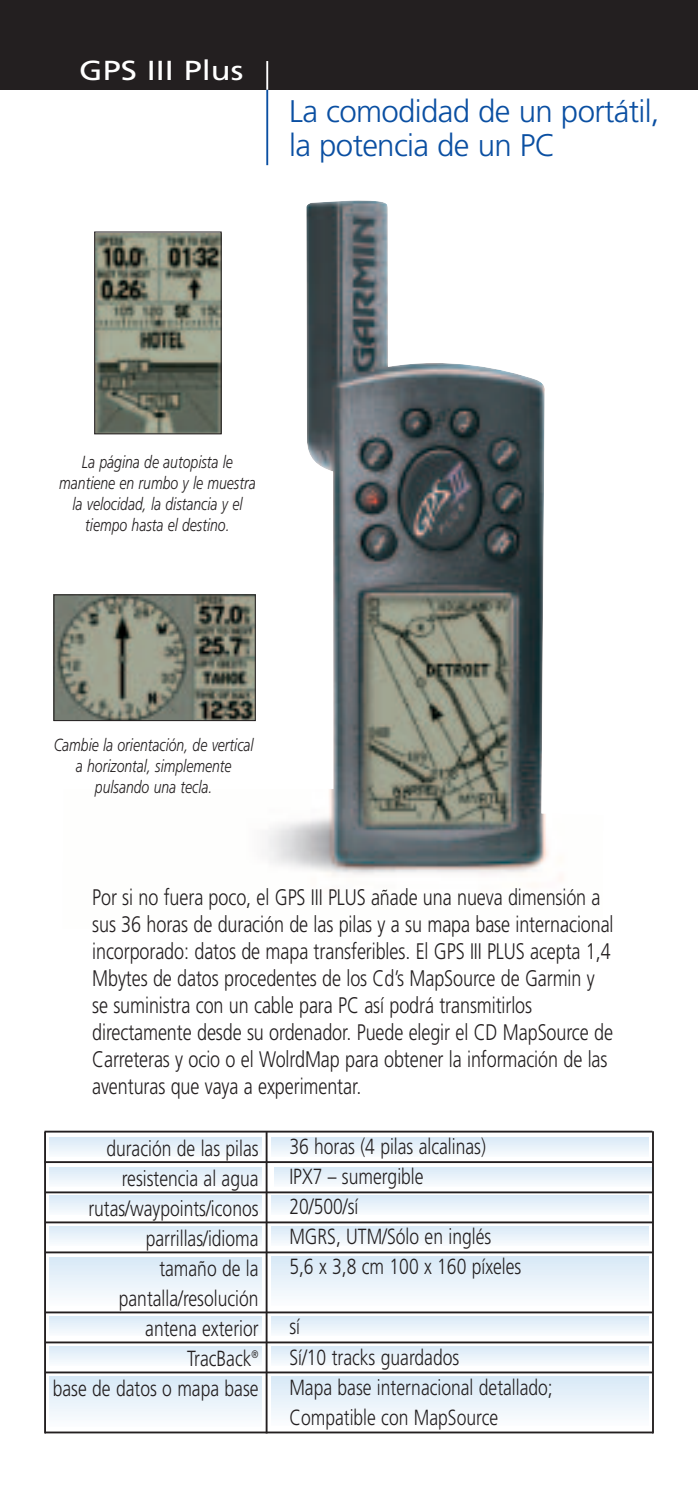
<style>
.page{position:relative;width:698px;height:1488px;background:#fff}
.page>*{position:absolute;margin:0;border:0;box-sizing:border-box;transform-origin:0 0}
.t1{font:300 31.25px/34px "Frutiger";letter-spacing:-.02em;color:#0a4fa2}
.t2{font:27.5px "Frutiger";color:#fff;scale:1.18 1}
.t3{font:300 22.5px/27px "Frutiger";letter-spacing:-.005em;color:#231f20;scale:.8 1}
.t4{font:300 22px/30px "Frutiger";color:#231f20;scale:.8 1}
.t5{font:italic 300 17.5px/21px "Frutiger";color:#231f20;text-align:center;scale:.8 1}
</style>
<div class="page">
<img style="left:62px;top:200px;width:501px;height:680px">
<img style="left:96px;top:233px;width:124px;height:199px">
<div style="left:94px;top:231px;width:128px;height:203px;border:1px solid #231f20"></div>
<img style="left:55px;top:596px;width:199px;height:123px">
<div style="left:53px;top:594px;width:203px;height:127px;border:1px solid #231f20"></div>
<div style="left:275px;top:1167px;width:377px;height:19px;background:linear-gradient(to right,#e8f2fa,#e8f2fa)"></div>
<div style="left:271px;top:1376px;width:377px;height:49px;background:linear-gradient(to bottom,#d7e8f6,#fbfdfe)"></div>
<div style="left:271px;top:1346px;width:377px;height:19px;background:linear-gradient(to right,#e8f2fa,#e8f2fa)"></div>
<div style="left:271px;top:1316px;width:377px;height:19px;background:linear-gradient(to right,#e8f2fa,#e8f2fa)"></div>
<div style="left:271px;top:1257px;width:377px;height:48px;background:linear-gradient(to bottom,#d8e9f6,#fbfcfe)"></div>
<div style="left:271px;top:1137px;width:377px;height:19px;background:linear-gradient(to right,#e8f2fa,#e8f2fa)"></div>
<div style="left:271px;top:1226px;width:377px;height:19px;background:linear-gradient(to right,#e8f2fa,#e8f2fa)"></div>
<div style="left:271px;top:1196px;width:377px;height:18px;background:linear-gradient(to right,#e9f3fa,#e9f3fa)"></div>
<div style="left:50px;top:1195px;width:212px;height:19px;background:linear-gradient(to right,#e8f2fa,#e8f2fa)"></div>
<div style="left:50px;top:1226px;width:212px;height:19px;background:linear-gradient(to right,#e9f3fa,#e9f3fa)"></div>
<div style="left:50px;top:1137px;width:212px;height:19px;background:linear-gradient(to right,#e8f2fa,#e8f2fa)"></div>
<div style="left:50px;top:1257px;width:212px;height:48px;background:linear-gradient(to bottom,#d7e8f6,#fbfcfe)"></div>
<div style="left:50px;top:1316px;width:212px;height:19px;background:linear-gradient(to right,#e8f2fa,#e8f2fa)"></div>
<div style="left:50px;top:1346px;width:212px;height:19px;background:linear-gradient(to right,#e9f3fa,#e9f3fa)"></div>
<div style="left:50px;top:1376px;width:212px;height:50px;background:linear-gradient(to bottom,#d7e9f6,#fafcfe)"></div>
<div style="left:50px;top:1167px;width:212px;height:19px;background:linear-gradient(to right,#e8f2fa,#e8f2fa)"></div>
<hr style="left:265px;top:1132px;width:2px;height:301px;background:#231f20">
<hr style="left:44px;top:1131px;width:2px;height:302px;background:#231f20">
<hr style="left:652px;top:1131px;width:1px;height:302px;background:#231f20">
<hr style="left:45px;top:1191px;width:608px;height:2px;background:#231f20">
<hr style="left:45px;top:1221px;width:608px;height:2px;background:#231f20">
<hr style="left:45px;top:1251px;width:608px;height:2px;background:#231f20">
<hr style="left:45px;top:1311px;width:608px;height:2px;background:#231f20">
<hr style="left:45px;top:1341px;width:608px;height:2px;background:#231f20">
<hr style="left:45px;top:1371px;width:608px;height:2px;background:#231f20">
<hr style="left:45px;top:1431px;width:608px;height:2px;background:#231f20">
<div style="left:0;top:0;width:698px;height:90px;background:#231f20"></div>
<hr style="left:44px;top:1161px;width:608px;height:2px;background:#231f20">
<hr style="left:44px;top:1130px;width:608px;height:2px;background:#231f20">
<hr style="left:266px;top:61px;width:2px;height:29px;background:#fff">
<hr style="left:266px;top:90px;width:2px;height:75px;background:#0a4fa2">
<p class="t2" style="left:79px;top:60px;width:140px">GPS III Plus</p>
<h1 class="t1" style="left:289px;top:97px;width:372px">La comodidad de un portátil, la potencia de un PC</h1>
<p class="t5" style="left:59px;top:453px;width:247px">La página de autopista le mantiene en rumbo y le muestra la velocidad, la distancia y el tiempo hasta el destino.</p>
<p class="t5" style="left:54px;top:736px;width:251px">Cambie la orientación, de vertical a horizontal, simplemente pulsando una tecla.</p>
<p class="t3" style="left:92px;top:885px;width:653px">Por si no fuera poco, el GPS III PLUS añade una nueva dimensión a sus 36 horas de duración de las pilas y a su mapa base internacional incorporado: datos de mapa transferibles. El GPS III PLUS acepta 1,4<br>Mbytes de datos procedentes de los Cd’s MapSource de Garmin y se suministra con un cable para PC así podrá transmitirlos directamente desde su ordenador. Puede elegir el CD MapSource de Carreteras y ocio o el WolrdMap para obtener la información de las aventuras que vaya a experimentar.</p>
<p class="t4" style="left:289px;top:1133px;width:291px">36 horas (4 pilas alcalinas)<br>IPX7 – sumergible<br>20/500/sí<br>MGRS, UTM/Sólo en inglés<br>5,6 x 3,8 cm 100 x 160 píxeles</p>
<p class="t4" style="left:289px;top:1313px;width:331px">sí<br>Sí/10 tracks guardados<br>Mapa base internacional detallado;<br>Compatible con MapSource</p>
<p class="t4" style="left:53px;top:1135px;width:259px;text-align:right">duración de las pilas resistencia al agua rutas/waypoints/iconos parrillas/idioma<br>tamaño de la pantalla/resolución<br>antena exterior<br>TracBack<sup>®<br></sup>base de datos o mapa base</p>
</div>
